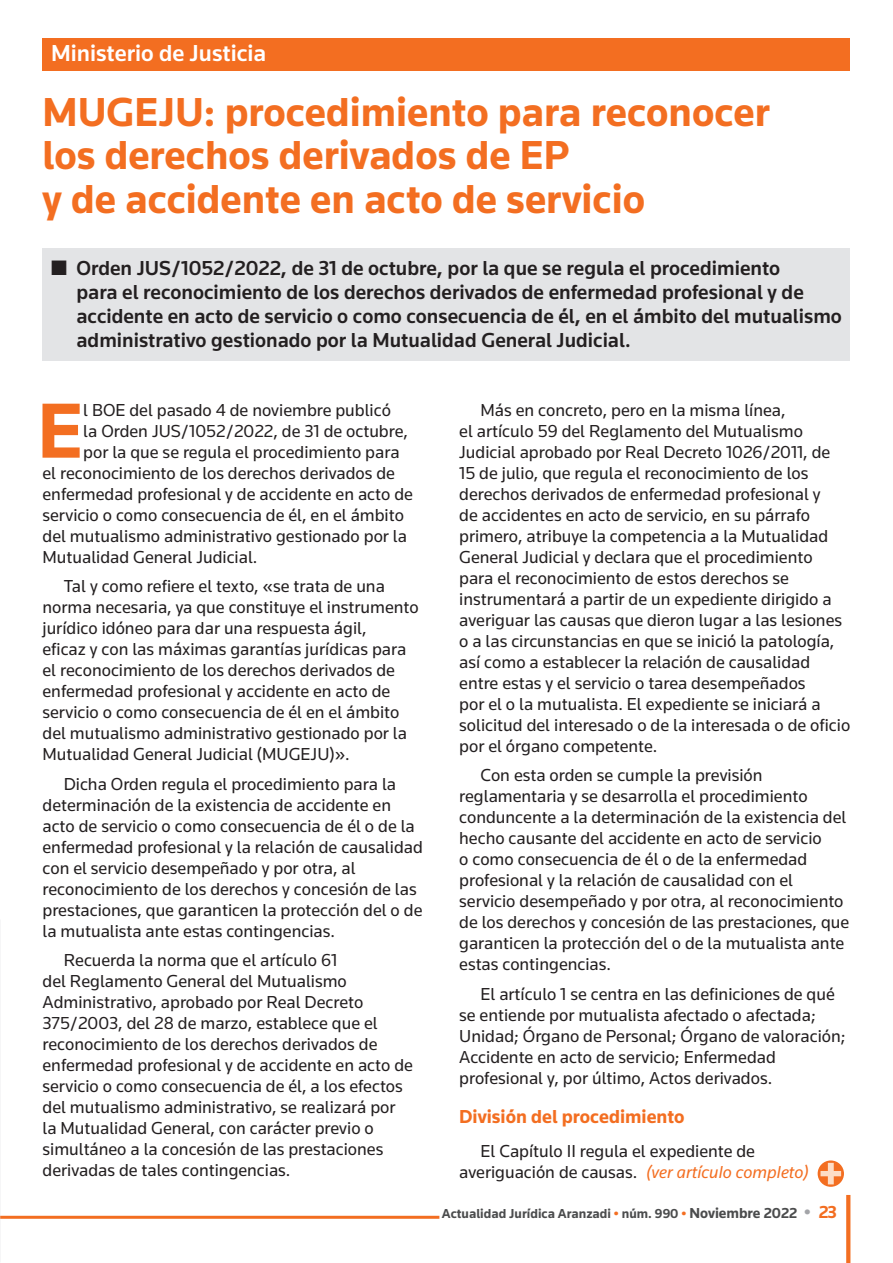
<style>
.page{position:relative;width:893px;height:1263px;background:#fff}
.page>*{position:absolute;margin:0;border:0;box-sizing:border-box;transform-origin:0 0}
.pri_parrafo{font:700 81px "Knowledge";color:#f36e21}
.titulo{font:700 42px/43.5px "Knowledge";color:#f36e21}
.antetitulo{font:500 24px "Knowledge";color:#fff}
.t1{font:500 21px/24px "Knowledge";color:#231f20}
.ladillo{font:700 19.5px "Knowledge";color:#f36e21}
.parrafo{font:18px/21px "Knowledge";color:#231f20}
.pri_parrafo-2{font:18px "Knowledge";color:#231f20}
.parrafo-2{font:italic 18px "Knowledge";color:#f36e21}
.t2{font:700 13.5px "Knowledge";color:#4b4c4d}
.s1{font-size:15px}
.s2{font-size:18px;color:#f36e21}
</style>
<div class="page">
<svg style="left:846px;top:1195px;width:4px;height:68px"></svg>
<hr style="left:0;top:1216px;width:439px;height:3px;background:#f36e21">
<div style="left:43px;top:38px;width:807px;height:33px;background:#f36e21"></div>
<div style="left:43px;top:248px;width:807px;height:112px;background:#e3e4e6"></div>
<svg style="left:818px;top:1160px;width:26px;height:27px"></svg>
<svg style="left:820px;top:1163px;width:21px;height:21px"></svg>
<p class="antetitulo" style="left:51px;top:38px;width:217px">Ministerio de Justicia</p>
<p class="titulo" style="left:43px;top:89px;width:729px">MUGEJU: procedimiento para reconocer los derechos derivados de EP<br>y de accidente en acto de servicio</p>
<p class="t1" style="left:77px;top:256px;width:767px;text-indent:-26px">■ Orden JUS/1052/2022, de 31 de octubre, por la que se regula el procedimiento<br>para el reconocimiento de los derechos derivados de enfermedad profesional y de accidente en acto de servicio o como consecuencia de él, en el ámbito del mutualismo administrativo gestionado por la Mutualidad General Judicial.</p>
<p class="pri_parrafo" style="left:37px;top:381px;width:48px">E</p>
<p class="pri_parrafo-2" style="left:83px;top:399px;width:309px">l BOE del pasado 4 de noviembre publicó</p>
<p class="pri_parrafo-2" style="left:83px;top:420px;width:326px">la Orden JUS/1052/2022, de 31 de octubre,</p>
<p class="pri_parrafo-2" style="left:83px;top:441px;width:318px">por la que se regula el procedimiento para</p>
<p class="pri_parrafo-2" style="left:43px;top:462px;width:354px">el reconocimiento de los derechos derivados de</p>
<p class="pri_parrafo-2" style="left:43px;top:483px;width:372px">enfermedad profesional y de accidente en acto de</p>
<p class="pri_parrafo-2" style="left:43px;top:504px;width:363px">servicio o como consecuencia de él, en el ámbito</p>
<p class="pri_parrafo-2" style="left:43px;top:525px;width:366px">del mutualismo administrativo gestionado por la</p>
<p class="pri_parrafo-2" style="left:43px;top:546px;width:216px">Mutualidad General Judicial.</p>
<p class="parrafo" style="left:43px;top:575px;width:378px;text-indent:21px">Tal y como refiere el texto, «se trata de una norma necesaria, ya que constituye el instrumento jurídico idóneo para dar una respuesta ágil,<br>eficaz y con las máximas garantías jurídicas para el reconocimiento de los derechos derivados de enfermedad profesional y accidente en acto de servicio o como consecuencia de él en el ámbito del mutualismo administrativo gestionado por la Mutualidad General Judicial (MUGEJU)».</p>
<p class="parrafo" style="left:43px;top:773px;width:382px;text-indent:21px">Dicha Orden regula el procedimiento para la determinación de la existencia de accidente en acto de servicio o como consecuencia de él o de la enfermedad profesional y la relación de causalidad con el servicio desempeñado y por otra, al reconocimiento de los derechos y concesión de las prestaciones, que garanticen la protección del o de la mutualista ante estas contingencias.</p>
<p class="parrafo" style="left:43px;top:949px;width:372px;text-indent:21px">Recuerda la norma que el artículo 61<br>del Reglamento General del Mutualismo Administrativo, aprobado por Real Decreto 375/2003, del 28 de marzo, establece que el reconocimiento de los derechos derivados de enfermedad profesional y de accidente en acto de servicio o como consecuencia de él, a los efectos del mutualismo administrativo, se realizará por la Mutualidad General, con carácter previo o simultáneo a la concesión de las prestaciones derivadas de tales contingencias.</p>
<p class="parrafo" style="left:459px;top:399px;width:393px;text-indent:21px">Más en concreto, pero en la misma línea,<br>el artículo 59 del Reglamento del Mutualismo Judicial aprobado por Real Decreto 1026/2011, de 15 de julio, que regula el reconocimiento de los derechos derivados de enfermedad profesional y<br>de accidentes en acto de servicio, en su párrafo primero, atribuye la competencia a la Mutualidad General Judicial y declara que el procedimiento para el reconocimiento de estos derechos se instrumentará a partir de un expediente dirigido a averiguar las causas que dieron lugar a las lesiones o a las circunstancias en que se inició la patología, así como a establecer la relación de causalidad entre estas y el servicio o tarea desempeñados<br>por el o la mutualista. El expediente se iniciará a solicitud del interesado o de la interesada o de oficio por el órgano competente.</p>
<p class="parrafo" style="left:459px;top:764px;width:392px;text-indent:21px">Con esta orden se cumple la previsión reglamentaria y se desarrolla el procedimiento conduncente a la determinación de la existencia del hecho causante del accidente en acto de servicio<br>o como consecuencia de él o de la enfermedad profesional y la relación de causalidad con el servicio desempeñado y por otra, al reconocimiento de los derechos y concesión de las prestaciones, que garanticen la protección del o de la mutualista ante estas contingencias.</p>
<p class="parrafo" style="left:459px;top:983px;width:388px;text-indent:21px">El artículo 1 se centra en las definiciones de qué se entiende por mutualista afectado o afectada; Unidad; Órgano de Personal; Órgano de valoración; Accidente en acto de servicio; Enfermedad profesional y, por último, Actos derivados.</p>
<p class="ladillo" style="left:459px;top:1105px;width:227px">División del procedimiento</p>
<p class="parrafo" style="left:459px;top:1140px;width:297px;text-indent:21px">El Capítulo II regula el expediente de averiguación de causas.</p>
<p class="parrafo-2" style="left:646px;top:1161px;width:164px">(ver artículo completo)</p>
<p class="t2" style="left:442px;top:1205px;width:396px">Actualidad Jurídica Aranzadi núm. 990 <span class="s1">Noviembre 2022</span> <span class="s2">23</span></p>
</div>
